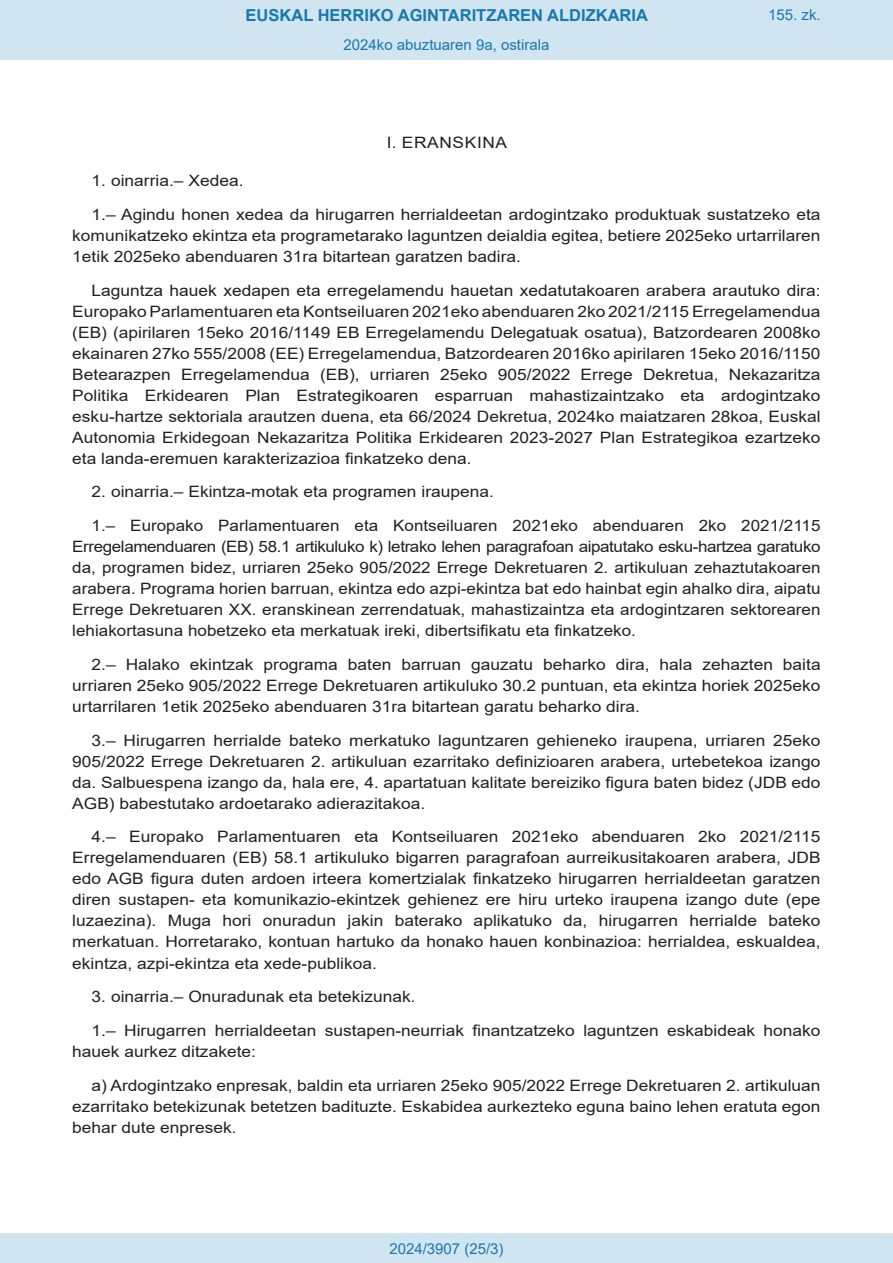
<style>
.page{position:relative;width:893px;height:1263px;background:#fff}
.page>*{position:absolute;margin:0;border:0;box-sizing:border-box;transform-origin:0 0}
.t1{font:700 16.5px "Arial";color:#1879ad}
.BOPVDetalle{font:15.6px/21px "Arial";color:#231f20;text-align:justify;scale:1.11 1}
.BOPVDetalle-2{font:15.6px/21px "Arial";color:#231f20;text-align:justify;scale:1.08 1}
.BOPVClave{font:15.6px "Arial";letter-spacing:.035em;color:#231f20;scale:1.11 1}
.Paginacion_Centro{font:15px "Arial";color:#1879ad}
</style>
<div class="page">
<div style="left:0;top:0;width:893px;height:60px;background:#d0e5f0"></div>
<div style="left:0;top:1233px;width:893px;height:30px;background:#d0e5f0"></div>
<p class="t1" style="left:246px;top:3px;width:404px">EUSKAL HERRIKO AGINTARITZAREN ALDIZKARIA</p>
<p class="Paginacion_Centro" style="left:343px;top:35px;width:207px">2024ko abuztuaren 9a, ostirala</p>
<p class="BOPVClave" style="left:387px;top:132px;width:110px">I. ERANSKINA</p>
<p class="Paginacion_Centro" style="left:768px;top:5px;width:54px">155. zk.</p>
<p class="BOPVDetalle" style="left:92px;top:170px;width:138px">1. oinarria.– Xedea.</p>
<p class="BOPVDetalle" style="left:72px;top:204px;width:676px;text-indent:19px">1.– Agindu honen xedea da hirugarren herrialdeetan ardogintzako produktuak sustatzeko eta komunikatzeko ekintza eta programetarako laguntzen deialdia egitea, betiere 2025eko urtarrilaren 1etik 2025eko abenduaren 31ra bitartean garatzen badira.</p>
<p class="BOPVDetalle" style="left:72px;top:280px;width:676px;text-indent:19px">Laguntza hauek xedapen eta erregelamendu hauetan xedatutakoaren arabera arautuko dira:<br>Europako Parlamentuaren eta Kontseiluaren 2021eko abenduaren 2ko 2021/2115 Erregelamendua (EB) (apirilaren 15eko 2016/1149 EB Erregelamendu Delegatuak osatua), Batzordearen 2008ko ekainaren 27ko 555/2008 (EE) Erregelamendua, Batzordearen 2016ko apirilaren 15eko 2016/1150<br>Betearazpen Erregelamendua (EB), urriaren 25eko 905/2022 Errege Dekretua, Nekazaritza Politika Erkidearen Plan Estrategikoaren esparruan mahastizaintzako eta ardogintzako esku-hartze sektoriala arautzen duena, eta 66/2024 Dekretua, 2024ko maiatzaren 28koa, Euskal Autonomia Erkidegoan Nekazaritza Politika Erkidearen 2023-2027 Plan Estrategikoa ezartzeko eta landa-eremuen karakterizazioa finkatzeko dena.</p>
<p class="BOPVDetalle" style="left:92px;top:481px;width:364px">2. oinarria.– Ekintza-motak eta programen iraupena.</p>
<p class="BOPVDetalle-2" style="left:72px;top:515px;width:694px;text-indent:19px">1.– Europako Parlamentuaren eta Kontseiluaren 2021eko abenduaren 2ko 2021/2115<br>Erregelamenduaren (EB) 58.1 artikuluko k) letrako lehen paragrafoan aipatutako esku-hartzea garatuko da, programen bidez, urriaren 25eko 905/2022 Errege Dekretuaren 2. artikuluan zehaztutakoaren arabera. Programa horien barruan, ekintza edo azpi-ekintza bat edo hainbat egin ahalko dira, aipatu Errege Dekretuaren XX. eranskinean zerrendatuak, mahastizaintza eta ardogintzaren sektorearen lehiakortasuna hobetzeko eta merkatuak ireki, dibertsifikatu eta finkatzeko.</p>
<p class="BOPVDetalle" style="left:72px;top:654px;width:676px;text-indent:19px">2.– Halako ekintzak programa baten barruan gauzatu beharko dira, hala zehazten baita urriaren 25eko 905/2022 Errege Dekretuaren artikuluko 30.2 puntuan, eta ekintza horiek 2025eko urtarrilaren 1etik 2025eko abenduaren 31ra bitartean garatu beharko dira.</p>
<p class="BOPVDetalle" style="left:72px;top:730px;width:676px;text-indent:19px">3.– Hirugarren herrialde bateko merkatuko laguntzaren gehieneko iraupena, urriaren 25eko 905/2022 Errege Dekretuaren 2. artikuluan ezarritako definizioaren arabera, urtebetekoa izango da. Salbuespena izango da, hala ere, 4. apartatuan kalitate bereiziko figura baten bidez (JDB edo AGB) babestutako ardoetarako adierazitakoa.</p>
<p class="BOPVDetalle" style="left:72px;top:826px;width:676px;text-indent:19px">4.– Europako Parlamentuaren eta Kontseiluaren 2021eko abenduaren 2ko 2021/2115<br>Erregelamenduaren (EB) 58.1 artikuluko bigarren paragrafoan aurreikusitakoaren arabera, JDB edo AGB figura duten ardoen irteera komertzialak finkatzeko hirugarren herrialdeetan garatzen diren sustapen- eta komunikazio-ekintzek gehienez ere hiru urteko iraupena izango dute (epe luzaezina). Muga hori onuradun jakin baterako aplikatuko da, hirugarren herrialde bateko merkatuan. Horretarako, kontuan hartuko da honako hauen konbinazioa: herrialdea, eskualdea, ekintza, azpi-ekintza eta xede-publikoa.</p>
<p class="BOPVDetalle" style="left:92px;top:986px;width:293px">3. oinarria.– Onuradunak eta betekizunak.</p>
<p class="BOPVDetalle" style="left:72px;top:1020px;width:676px;text-indent:19px">1.– Hirugarren herrialdeetan sustapen-neurriak finantzatzeko laguntzen eskabideak honako hauek aurkez ditzakete:</p>
<p class="BOPVDetalle" style="left:72px;top:1075px;width:676px;text-indent:19px">a) Ardogintzako enpresak, baldin eta urriaren 25eko 905/2022 Errege Dekretuaren 2. artikuluan ezarritako betekizunak betetzen badituzte. Eskabidea aurkezteko eguna baino lehen eratuta egon behar dute enpresek.</p>
<p class="Paginacion_Centro" style="left:389px;top:1238px;width:116px">2024/3907 (25/3)</p>
</div>
